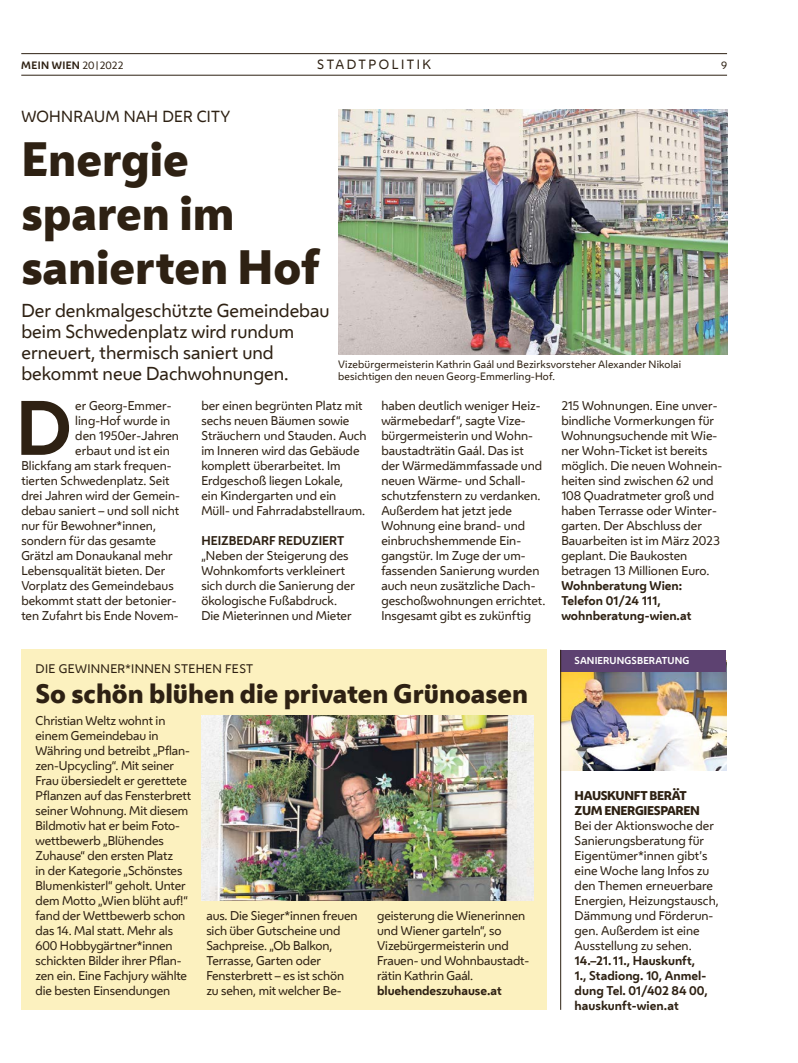
<style>
.page{position:relative;width:798px;height:1063px;background:#fff}
.page>*{position:absolute;margin:0;border:0;box-sizing:border-box;transform-origin:0 0}
.FT_FT_Initial4{font:700 71.88px "Wiener Melange";color:#2e2113}
.HL_Header_36pt{font:800 45px/54px "Wiener Melange";color:#2e2113}
.HL_Header_18pt{font:800 25px "Wiener Melange";color:#2e2113}
.HL_VS_14pt{font:17.5px/21px "Wiener Melange";color:#2e2113}
.HL_Vorzeile_12pt{font:15px "Wiener Melange";letter-spacing:.015em;color:#2e2113}
.t1{font:12.5px "Wiener Melange";color:#2e2113}
.FT_FT{font:11.88px/15px "Wiener Melange";letter-spacing:-.01em;color:#2e2113}
.FT_FT_Initial4-2{font:11.88px/15px "Wiener Melange";color:#2e2113}
.Spalte_Infobox_Spalte_Header{font:11.88px/15px "Wiener Melange";color:#2e2113}
.Spalte_Infobox_Spalte_Header-2{font:700 11.88px/15px "Wiener Melange";color:#2e2113}
.FT_FT_Info_bold{font:700 11.88px/15px "Wiener Melange";color:#2e2113}
.Spalte_Infobox_Spalte_Header-3{font:800 11.88px/15px "Wiener Melange";letter-spacing:-.03em;color:#2e2113}
.FT_Zwischentitel{font:700 11.88px "Wiener Melange";color:#2e2113}
.HL_Vorzeile_9_5pt{font:11.62px "Wiener Melange";letter-spacing:.03em;color:#2e2113}
.t2{font:10px/12px "Wiener Melange";letter-spacing:.015em;color:#2e2113}
.t3{font:700 10px "Wiener Melange";letter-spacing:.035em;color:#2e2113}
.Spalte_Infobox_Spalte_Markerl{font:700 9.38px "Wiener Melange";letter-spacing:.01em;color:#fff}
.s1{font-weight:400}
.s2{font-weight:400;font-size:7.5px}
</style>
<div class="page">
<hr style="left:21px;top:75px;width:705px;height:1px;background:#2e2113">
<hr style="left:21px;top:53px;width:705px;height:1px;background:#2e2113">
<img style="left:338px;top:110px;width:388px;height:245px">
<div style="left:21px;top:650px;width:526px;height:360px;background:#fcf1bf"></div>
<img style="left:202px;top:715px;width:331px;height:185px">
<img style="left:561px;top:672px;width:164px;height:99px">
<div style="left:560px;top:650px;width:166px;height:22px;background:#5d4271"></div>
<hr style="left:560px;top:650px;width:1px;height:360px;background:#2e2113">
<p class="t3" style="left:21px;top:57px;width:104px">MEIN WIEN <span class="s1">20</span><span class="s2">|</span><span class="s1">2022</span></p>
<p class="t1" style="left:317px;top:55px;width:20px">Stadtpolitik</p>
<p class="t2" style="left:720px;top:59px;width:7px">9</p>
<p class="HL_Vorzeile_12pt" style="left:21px;top:104px;width:210px">WOHNRAUM NAH DER CITY</p>
<h1 class="HL_Header_36pt" style="left:21px;top:132px;width:300px">Energie sparen im sanierten Hof</h1>
<p class="HL_VS_14pt" style="left:21px;top:300px;width:310px">Der denkmalgeschützte Gemeindebau beim Schwedenplatz wird rundum erneuert, thermisch saniert und bekommt neue Dachwohnungen.</p>
<p class="FT_FT_Initial4" style="left:16px;top:368px;width:57px">D</p>
<p class="FT_FT_Initial4-2" style="left:75px;top:397px;width:98px">er Georg-Emmer-</p>
<p class="t2" style="left:338px;top:358px;width:344px">Vizebürgermeisterin Kathrin Gaál und Bezirksvorsteher Alexander Nikolai besichtigen den neuen Georg-Emmerling-Hof.</p>
<p class="FT_FT" style="left:381px;top:397px;width:165px">haben deutlich weniger Heiz&shy;wärmebedarf“, sagte Vize&shy;bürgermeisterin und Wohn&shy;baustadträtin Gaál. Das ist<br>der Wärmedämmfassade und neuen Wärme- und Schall&shy;schutzfenstern zu verdanken.<br>Außerdem hat jetzt jede<br>Wohnung eine brand- und einbruchshemmende Ein&shy;gangstür. Im Zuge der um&shy;fassenden Sanierung wurden auch neun zusätzliche Dach&shy;geschoßwohnungen errichtet.<br>Insgesamt gibt es zukünftig</p>
<p class="FT_FT" style="left:561px;top:397px;width:162px">215 Wohnungen. Eine unver&shy;bindliche Vormerkungen für<br>Wohnungsuchende mit Wie&shy;ner Wohn-Ticket ist bereits möglich. Die neuen Wohnein&shy;heiten sind zwischen 62 und<br>108 Quadratmeter groß und haben Terrasse oder Winter&shy;garten. Der Abschluss der<br>Bauarbeiten ist im März 2023 geplant. Die Baukosten betragen 13 Millionen Euro.</p>
<p class="FT_FT_Initial4-2" style="left:201px;top:397px;width:167px">ber einen begrünten Platz mit sechs neuen Bäumen sowie<br>Sträuchern und Stauden. Auch im Inneren wird das Gebäude komplett überarbeitet. Im<br>Erdgeschoß liegen Lokale,<br>ein Kindergarten und ein<br>Müll- und Fahrradabstellraum.</p>
<p class="FT_Zwischentitel" style="left:201px;top:530px;width:144px">HEIZBEDARF REDUZIERT</p>
<p class="FT_FT" style="left:201px;top:547px;width:155px">„Neben der Steigerung des<br>Wohnkomforts verkleinert sich durch die Sanierung der ökologische Fußabdruck.<br>Die Mieterinnen und Mieter</p>
<p class="FT_FT_Initial4-2" style="left:75px;top:412px;width:96px">ling-Hof wurde in</p>
<p class="FT_FT_Initial4-2" style="left:75px;top:427px;width:105px">den 1950er-Jahren</p>
<p class="FT_FT_Initial4-2" style="left:75px;top:442px;width:96px">erbaut und ist ein</p>
<p class="FT_FT_Initial4-2" style="left:21px;top:457px;width:152px">Blickfang am stark frequen-</p>
<p class="FT_FT_Initial4-2" style="left:21px;top:472px;width:150px">tierten Schwedenplatz. Seit</p>
<p class="FT_FT_Initial4-2" style="left:21px;top:487px;width:159px">drei Jahren wird der Gemein-</p>
<p class="FT_FT_Initial4-2" style="left:21px;top:502px;width:159px">debau saniert – und soll nicht</p>
<p class="FT_FT_Initial4-2" style="left:21px;top:517px;width:136px">nur für Bewohner*innen,</p>
<p class="FT_FT_Initial4-2" style="left:21px;top:532px;width:136px">sondern für das gesamte</p>
<p class="FT_FT_Initial4-2" style="left:21px;top:547px;width:153px">Grätzl am Donaukanal mehr</p>
<p class="FT_FT_Initial4-2" style="left:21px;top:562px;width:145px">Lebensqualität bieten. Der</p>
<p class="FT_FT_Initial4-2" style="left:21px;top:577px;width:154px">Vorplatz des Gemeindebaus</p>
<p class="FT_FT_Initial4-2" style="left:21px;top:592px;width:157px">bekommt statt der betonier-</p>
<p class="FT_FT_Initial4-2" style="left:21px;top:607px;width:159px">ten Zufahrt bis Ende Novem-</p>
<p class="FT_FT_Info_bold" style="left:561px;top:577px;width:132px">Wohnberatung Wien:<br>Telefon 01/24 111, wohnberatung-wien.at</p>
<p class="HL_Vorzeile_9_5pt" style="left:36px;top:659px;width:219px">DIE GEWINNER*INNEN STEHEN FEST</p>
<h1 class="HL_Header_18pt" style="left:36px;top:676px;width:494px">So schön blühen die privaten Grünoasen</h1>
<p class="FT_FT" style="left:36px;top:712px;width:157px">Christian Weltz wohnt in einem Gemeindebau in<br>Währing und betreibt „Pflan&shy;zen-Upcycling“. Mit seiner<br>Frau übersiedelt er gerettete<br>Pflanzen auf das Fensterbrett seiner Wohnung. Mit diesem<br>Bildmotiv hat er beim Foto&shy;wettbewerb „Blühendes<br>Zuhause“ den ersten Platz<br>in der Kategorie „Schönstes<br>Blumenkisterl“ geholt. Unter dem Motto „Wien blüht auf!“ fand der Wettbewerb schon das 14. Mal statt. Mehr als<br>600 Hobbygärtner*innen schickten Bilder ihrer Pflan&shy;zen ein. Eine Fachjury wählte die besten Einsendungen</p>
<p class="FT_FT" style="left:206px;top:907px;width:153px">aus. Die Sieger*innen freuen sich über Gutscheine und<br>Sachpreise. „Ob Balkon,<br>Terrasse, Garten oder<br>Fensterbrett – es ist schön zu sehen, mit welcher Be-</p>
<p class="FT_FT" style="left:377px;top:907px;width:154px">geisterung die Wienerinnen und Wiener garteln“, so<br>Vizebürgermeisterin und<br>Frauen- und Wohnbaustadt&shy;rätin Kathrin Gaál.</p>
<p class="FT_FT_Info_bold" style="left:377px;top:982px;width:126px">bluehendeszuhause.at</p>
<p class="Spalte_Infobox_Spalte_Markerl" style="left:574px;top:653px;width:116px">SANIERUNGSBERATUNG</p>
<h1 class="Spalte_Infobox_Spalte_Header-3" style="left:574px;top:788px;width:127px">HAUSKUNFT BERÄT<br>ZUM ENERGIESPAREN</h1>
<h1 class="Spalte_Infobox_Spalte_Header" style="left:574px;top:817px;width:146px">Bei der Aktionswoche der<br>Sanierungsberatung für<br>Eigentümer*innen gibt’s eine Woche lang Infos zu den Themen erneuerbare<br>Energien, Heizungstausch,<br>Dämmung und Förderun&shy;gen. Außerdem ist eine<br>Ausstellung zu sehen.</h1>
<h1 class="Spalte_Infobox_Spalte_Header-2" style="left:574px;top:952px;width:135px">14.–21. 11., Hauskunft,<br>1., Stadiong. 10, Anmel&shy;dung Tel. 01/402 84 00, hauskunft-wien.at</h1>
</div>
